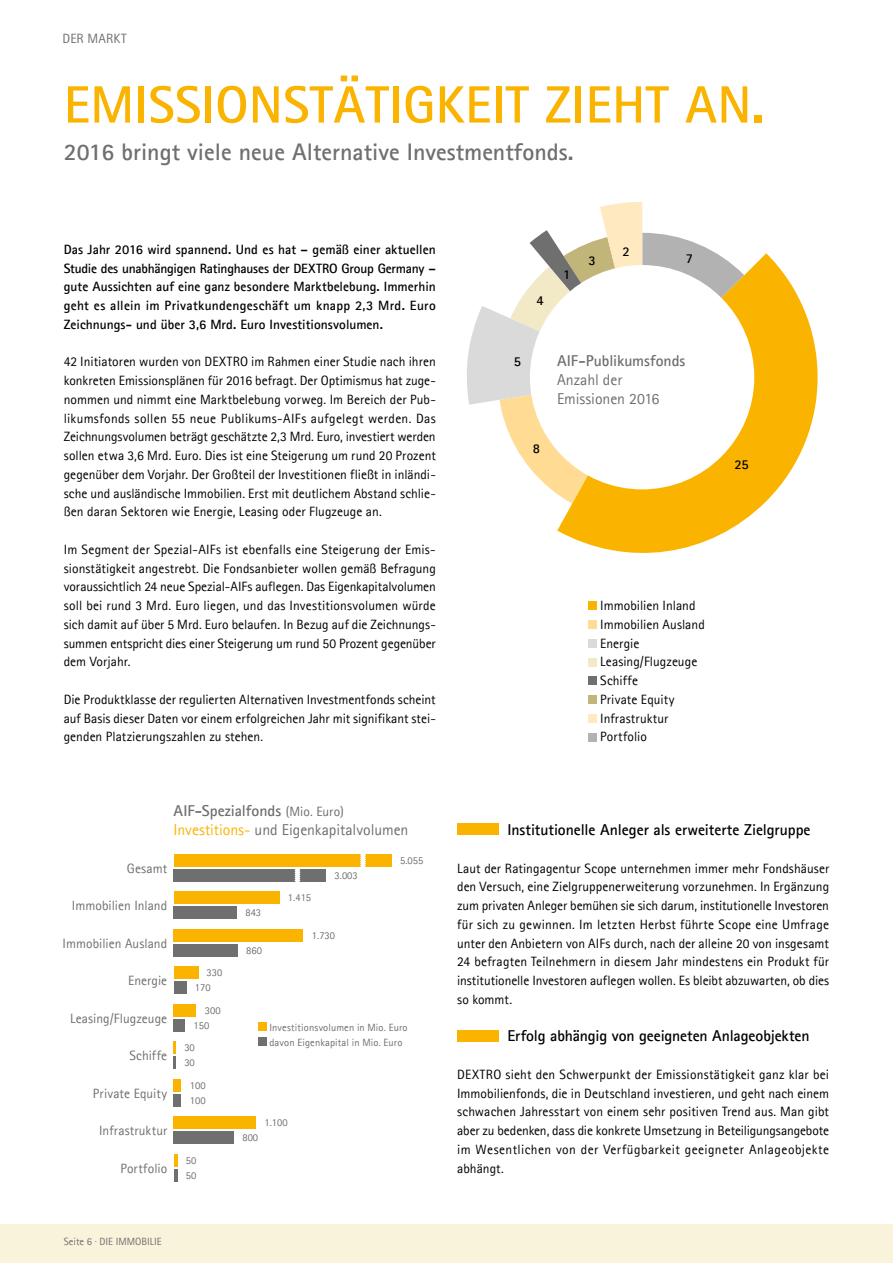
<style>
.page{position:relative;width:893px;height:1263px;background:#fff}
.page>*{position:absolute;margin:0;border:0;box-sizing:border-box;transform-origin:0 0}
.t1{font:700 52.5px "Agfa Rotis Sans Serif";letter-spacing:.005em;color:#fab400}
.t2{font:700 24px "Agfa Rotis Sans Serif";color:#706f6f}
.t3{font:700 15.75px "Agfa Rotis Sans Serif";letter-spacing:-.005em;color:#000}
.t4{font:15.75px/18.8px "Agfa Rotis Sans Serif";letter-spacing:-.005em;color:#706f6f}
.t5{font:700 15.75px "Agfa Rotis Sans Serif";color:#706f6f}
.t6{font:13.5px/18.8px "Agfa Rotis Sans Serif";color:#000;text-align:justify}
.t7{font:700 13.5px/18.8px "Agfa Rotis Sans Serif";letter-spacing:.005em;color:#000;text-align:justify}
.t8{font:13.5px "Agfa Rotis Sans Serif";letter-spacing:.005em;color:#706f6f}
.t9{font:10.5px/14.9px "Agfa Rotis Sans Serif";letter-spacing:.005em;color:#706f6f}
.s1{font-weight:700}
.s2{font-size:13.5px}
.s3{color:#fab400}
.s4{font-weight:300}
</style>
<div class="page">
<div style="left:0;top:1225px;width:893px;height:38px;background:#faf3dc"></div>
<div style="left:457px;top:824px;width:41px;height:11px;background:#fab400"></div>
<div style="left:457px;top:1030px;width:41px;height:11px;background:#fab400"></div>
<svg style="left:467px;top:202px;width:249px;height:292px"></svg>
<svg style="left:557px;top:253px;width:261px;height:300px;fill:#fab400"></svg>
<div style="left:530px;top:265px;width:224px;height:224px;background:#fff;border-radius:50%"></div>
<div style="left:588px;top:602px;width:9px;height:8px;background:#fab400"></div>
<div style="left:588px;top:620px;width:9px;height:9px;background:#ffdb93"></div>
<div style="left:588px;top:639px;width:9px;height:9px;background:#dadada"></div>
<div style="left:588px;top:658px;width:9px;height:8px;background:#f2e9c7"></div>
<div style="left:588px;top:677px;width:9px;height:8px;background:#706f6f"></div>
<div style="left:588px;top:695px;width:9px;height:9px;background:#c2b579"></div>
<div style="left:588px;top:714px;width:9px;height:9px;background:#ffe9c0"></div>
<div style="left:588px;top:733px;width:9px;height:8px;background:#b3b2b2"></div>
<div style="left:258px;top:1023px;width:9px;height:8px;background:#fab400"></div>
<div style="left:258px;top:1038px;width:9px;height:8px;background:#706f6f"></div>
<div style="left:174px;top:891px;width:105px;height:13px;background:#fab400"></div>
<div style="left:174px;top:906px;width:63px;height:13px;background:#706f6f"></div>
<div style="left:174px;top:854px;width:218px;height:13px;background:#fab400"></div>
<div style="left:174px;top:869px;width:152px;height:12px;background:#706f6f"></div>
<div style="left:174px;top:929px;width:129px;height:13px;background:#fab400"></div>
<div style="left:174px;top:944px;width:64px;height:12px;background:#706f6f"></div>
<div style="left:174px;top:966px;width:24px;height:13px;background:#fab400"></div>
<div style="left:174px;top:981px;width:12px;height:13px;background:#706f6f"></div>
<div style="left:174px;top:1004px;width:22px;height:13px;background:#fab400"></div>
<div style="left:174px;top:1019px;width:11px;height:12px;background:#706f6f"></div>
<svg style="left:174px;top:1041px;width:2px;height:28px"></svg>
<div style="left:174px;top:1079px;width:7px;height:13px;background:#fab400"></div>
<div style="left:174px;top:1094px;width:7px;height:12px;background:#706f6f"></div>
<div style="left:174px;top:1116px;width:82px;height:13px;background:#fab400"></div>
<div style="left:174px;top:1131px;width:60px;height:13px;background:#706f6f"></div>
<svg style="left:174px;top:1154px;width:3px;height:27px"></svg>
<svg style="left:360px;top:854px;width:6px;height:13px"></svg>
<svg style="left:294px;top:869px;width:6px;height:13px"></svg>
<p class="t8" style="left:63px;top:31px;width:66px">DER MARKT</p>
<h1 class="t1" style="left:64px;top:72px;width:702px">EMISSIONSTÄTIGKEIT ZIEHT AN.</h1>
<h2 class="t2" style="left:64px;top:137px;width:511px">2016 bringt viele neue Alternative Investmentfonds.</h2>
<p class="t7" style="left:64px;top:240px;width:374px">Das Jahr 2016 wird spannend. Und es hat – gemäß einer aktuellen Studie des unabhängigen Ratinghauses der DEXTRO Group Germany – gute Aussichten auf eine ganz besondere Marktbelebung. Immerhin geht es allein im Privatkundengeschäft um knapp 2,3 Mrd. Euro Zeichnungs- und über 3,6 Mrd. Euro Investitionsvolumen.</p>
<p class="t6" style="left:64px;top:352px;width:374px">42 Initiatoren wurden von DEXTRO im Rahmen einer Studie nach ihren konkreten Emissionsplänen für 2016 befragt. Der Optimismus hat zuge&shy;nommen und nimmt eine Marktbelebung vorweg. Im Bereich der Pub&shy;likumsfonds sollen 55 neue Publikums-AIFs aufgelegt werden. Das Zeichnungsvolumen beträgt geschätzte 2,3 Mrd. Euro, investiert werden sollen etwa 3,6 Mrd. Euro. Dies ist eine Steigerung um rund 20 Prozent gegenüber dem Vorjahr. Der Großteil der Investitionen fließt in inländi&shy;sche und ausländische Immobilien. Erst mit deutlichem Abstand schlie&shy;ßen daran Sektoren wie Energie, Leasing oder Flugzeuge an.</p>
<p class="t6" style="left:64px;top:540px;width:374px">Im Segment der Spezial-AIFs ist ebenfalls eine Steigerung der Emis&shy;sionstätigkeit angestrebt. Die Fondsanbieter wollen gemäß Befragung voraussichtlich 24 neue Spezial-AIFs auflegen. Das Eigenkapitalvolumen soll bei rund 3 Mrd. Euro liegen, und das Investitionsvolumen würde sich damit auf über 5 Mrd. Euro belaufen. In Bezug auf die Zeichnungs&shy;summen entspricht dies einer Steigerung um rund 50 Prozent gegenüber dem Vorjahr.</p>
<p class="t6" style="left:64px;top:690px;width:374px">Die Produktklasse der regulierten Alternativen Investmentfonds scheint auf Basis dieser Daten vor einem erfolgreichen Jahr mit signifikant stei&shy;genden Platzierungszahlen zu stehen.</p>
<p class="t7" style="left:536px;top:291px;width:9px">4</p>
<p class="t7" style="left:563px;top:264px;width:9px">1</p>
<p class="t7" style="left:588px;top:251px;width:9px">3</p>
<p class="t7" style="left:622px;top:242px;width:9px">2</p>
<p class="t7" style="left:686px;top:248px;width:9px">7</p>
<p class="t7" style="left:514px;top:352px;width:9px">5</p>
<p class="t7" style="left:533px;top:439px;width:9px">8</p>
<p class="t5" style="left:557px;top:351px;width:130px">AIF-Publikumsfonds</p>
<p class="t4" style="left:557px;top:370px;width:104px">Anzahl der<br>Emissionen 2016</p>
<p class="t7" style="left:734px;top:455px;width:16px">25</p>
<p class="t6" style="left:600px;top:596px;width:106px;text-align:left">Immobilien Inland<br>Immobilien Ausland<br>Energie<br>Leasing/Flugzeuge<br>Schiffe<br>Private Equity<br>Infrastruktur<br>Portfolio</p>
<p class="t4" style="left:174px;top:801px;width:236px"><span class="s1">AIF-Spezialfonds</span> <span class="s2">(Mio. Euro)<br></span><span class="s3">Investitions-</span> und Eigenkapitalvolumen</p>
<p class="t8" style="left:127px;top:860px;width:42px">Gesamt</p>
<p class="t8" style="left:72px;top:897px;width:97px">Immobilien Inland</p>
<p class="t8" style="left:63px;top:935px;width:106px">Immobilien Ausland</p>
<p class="t8" style="left:128px;top:972px;width:41px">Energie</p>
<p class="t8" style="left:70px;top:1010px;width:99px">Leasing/Flugzeuge</p>
<p class="t8" style="left:129px;top:1047px;width:39px">Schiffe</p>
<p class="t8" style="left:93px;top:1085px;width:76px">Private Equity</p>
<p class="t8" style="left:99px;top:1122px;width:70px">Infrastruktur</p>
<p class="t8" style="left:120px;top:1160px;width:48px">Portfolio</p>
<p class="t9" style="left:195px;top:965px;width:29px;text-indent:12px">330<br>170</p>
<p class="t9" style="left:193px;top:1003px;width:29px;text-indent:12px">300<br>150</p>
<p class="t9" style="left:184px;top:1040px;width:12px">30<br>30</p>
<p class="t9" style="left:190px;top:1078px;width:17px">100<br>100</p>
<p class="t9" style="left:186px;top:1153px;width:12px">50<br>50</p>
<p class="t9" style="left:245px;top:905px;width:17px">843</p>
<p class="t9" style="left:246px;top:943px;width:17px">860</p>
<p class="t9" style="left:288px;top:890px;width:25px">1.415</p>
<p class="t9" style="left:334px;top:868px;width:25px">3.003</p>
<p class="t9" style="left:312px;top:928px;width:25px">1.730</p>
<p class="t9" style="left:400px;top:853px;width:25px">5.055</p>
<p class="t9" style="left:269px;top:1020px;width:140px">Investitionsvolumen in Mio. Euro davon Eigenkapital in Mio. Euro</p>
<p class="t9" style="left:264px;top:1115px;width:25px">1.100</p>
<p class="t9" style="left:242px;top:1130px;width:17px">800</p>
<p class="t9" style="left:64px;top:1233px;width:99px">Seite 6 <span class="s4">·</span> DIE IMMOBILIE</p>
<p class="t3" style="left:507px;top:820px;width:305px">Institutionelle Anleger als erweiterte Zielgruppe</p>
<p class="t6" style="left:457px;top:858px;width:374px">Laut der Ratingagentur Scope unternehmen immer mehr Fondshäuser den Versuch, eine Zielgruppenerweiterung vorzunehmen. In Ergänzung zum privaten Anleger bemühen sie sich darum, institutionelle Investoren für sich zu gewinnen. Im letzten Herbst führte Scope eine Umfrage unter den Anbietern von AIFs durch, nach der alleine 20 von insgesamt 24 befragten Teilnehmern in diesem Jahr mindestens ein Produkt für institutionelle Investoren auflegen wollen. Es bleibt abzuwarten, ob dies so kommt.</p>
<p class="t3" style="left:507px;top:1026px;width:304px">Erfolg abhängig von geeigneten Anlageobjekten</p>
<p class="t6" style="left:457px;top:1065px;width:374px">DEXTRO sieht den Schwerpunkt der Emissionstätigkeit ganz klar bei Immobilienfonds, die in Deutschland investieren, und geht nach einem schwachen Jahresstart von einem sehr positiven Trend aus. Man gibt aber zu bedenken, dass die konkrete Umsetzung in Beteiligungsangebote im Wesentlichen von der Verfügbarkeit geeigneter Anlageobjekte abhängt.</p>
</div>
